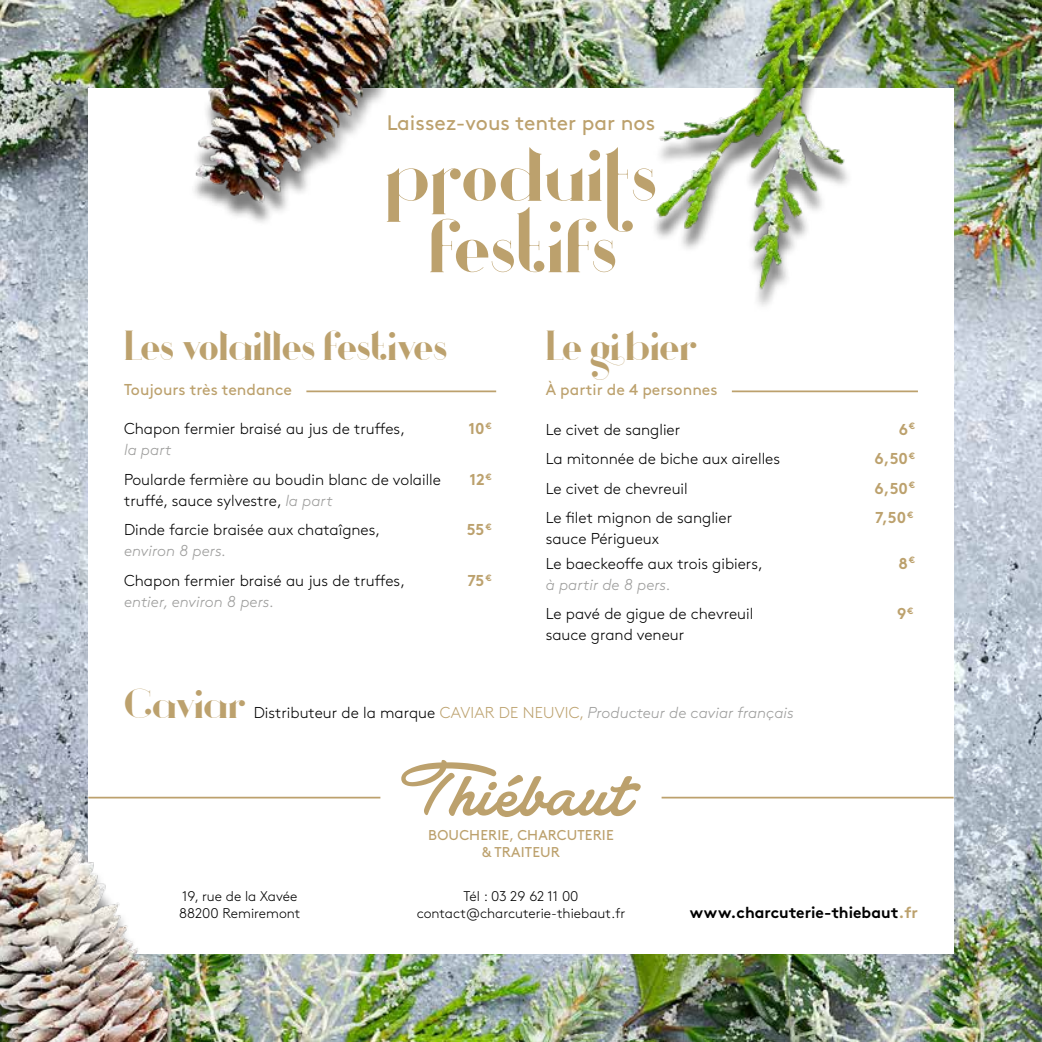
<style>
.page{position:relative;width:1042px;height:1042px;background:#fff}
.page>*{position:absolute;margin:0;border:0;box-sizing:border-box;transform-origin:0 0}
.t1{font:42px "Argo";letter-spacing:-.005em;color:#bca16d}
.t2{font:21px "Brown Pro";color:#bca16d}
.t3{font:300 15.75px/29.4px "Brown Pro";color:#000}
.t4{font:italic 300 15.75px "Brown Pro";color:#9d9d9c}
.t5{font:15.75px "Brown Pro";color:#bca16d}
.t6{font:700 15.75px "Brown Pro";color:#bca16d}
.t7{font:15.75px "Brown Pro Bold Alt";color:#000}
.t8{font:14.17px/17.2px "Brown Pro";letter-spacing:.01em;color:#bca16d;text-align:center}
.t9{font:300 14px/16.8px "Brown Pro";color:#000}
.s1{font-style:italic;color:#9d9d9c}
.s2{font-style:normal;color:#000}
.s3{font-style:normal;color:#bca16d}
.s4{color:#bca16d}
</style>
<div class="page">
<img style="left:870px;top:0;width:172px;height:1042px">
<div style="left:88px;top:88px;width:865px;height:865px;background:#fff"></div>
<hr style="left:661px;top:797px;width:292px;height:1px;background:#bca16d">
<hr style="left:732px;top:390px;width:186px;height:2px;background:#bca16d">
<div style="left:0;top:0;width:870px;height:1042px;background:#000;opacity:.51"></div>
<h2 class="t2" style="left:387px;top:107px;width:270px">Laissez-vous tenter par nos</h2>
<h1 class="t1" style="left:124px;top:322px;width:325px">Les volailles festives</h1>
<p class="t5" style="left:124px;top:377px;width:170px">Toujours très tendance</p>
<p class="t3" style="left:124px;top:413px;width:283px">Chapon fermier braisé au jus de truffes,</p>
<p class="t6" style="left:468px;top:416px;width:25px">10<sup>€</sup></p>
<p class="t4" style="left:124px;top:438px;width:49px">la part</p>
<p class="t3" style="left:124px;top:463px;width:318px">Poularde fermière au boudin blanc de volaille</p>
<p class="t6" style="left:469px;top:466px;width:24px">12<sup>€</sup></p>
<p class="t3" style="left:124px;top:484px;width:258px">truffé, sauce sylvestre, <span class="s1">la part<br></span>Dinde farcie braisée aux chataîgnes,</p>
<p class="t6" style="left:467px;top:517px;width:26px">55<sup>€</sup></p>
<p class="t4" style="left:124px;top:539px;width:104px">environ 8 pers.</p>
<p class="t3" style="left:124px;top:564px;width:283px">Chapon fermier braisé au jus de truffes,</p>
<p class="t6" style="left:467px;top:567px;width:26px">75<sup>€</sup></p>
<p class="t4" style="left:124px;top:590px;width:152px">entier, environ 8 pers.</p>
<h1 class="t1" style="left:546px;top:322px;width:153px">Le gibier</h1>
<p class="t5" style="left:546px;top:378px;width:173px">À partir de 4 personnes</p>
<p class="t3" style="left:546px;top:413px;width:136px">Le civet de sanglier</p>
<p class="t6" style="left:899px;top:416px;width:18px">6<sup>€</sup></p>
<p class="t3" style="left:546px;top:443px;width:236px">La mitonnée de biche aux airelles</p>
<p class="t6" style="left:874px;top:446px;width:42px">6,50<sup>€</sup></p>
<p class="t3" style="left:546px;top:472px;width:143px">Le civet de chevreuil</p>
<p class="t6" style="left:874px;top:475px;width:42px">6,50<sup>€</sup></p>
<p class="t3" style="left:546px;top:502px;width:188px">Le filet mignon de sanglier</p>
<p class="t6" style="left:875px;top:505px;width:40px">7,50<sup>€</sup></p>
<p class="t3" style="left:546px;top:525px;width:219px;line-height:24.5px">sauce Périgueux<br>Le baeckeoffe aux trois gibiers,</p>
<p class="t6" style="left:898px;top:550px;width:18px">8<sup>€</sup></p>
<p class="t4" style="left:546px;top:572px;width:127px">à partir de 8 pers.</p>
<p class="t3" style="left:546px;top:598px;width:209px">Le pavé de gigue de chevreuil</p>
<p class="t6" style="left:897px;top:601px;width:18px">9<sup>€</sup></p>
<p class="t3" style="left:546px;top:619px;width:140px">sauce grand veneur</p>
<h1 class="t1" style="left:124px;top:680px;width:124px">Caviar</h1>
<p class="t4" style="left:254px;top:701px;width:541px"><span class="s2">Distributeur de la marque</span> <span class="s3">CAVIAR DE NEUVIC,</span> Producteur de caviar français</p>
<p class="t8" style="left:428px;top:825px;width:187px">BOUCHERIE, CHARCUTERIE &amp; TRAITEUR</p>
<p class="t9" style="left:179px;top:887px;width:123px">19, rue de la Xavée<br>88200 Remiremont</p>
<p class="t9" style="left:417px;top:887px;width:210px;text-align:center">Tél : 03 29 62 11 00 contact@charcuterie-thiebaut.fr</p>
<p class="t7" style="left:690px;top:899px;width:229px">www.charcuterie-thiebaut<span class="s4">.fr</span></p>
</div>
